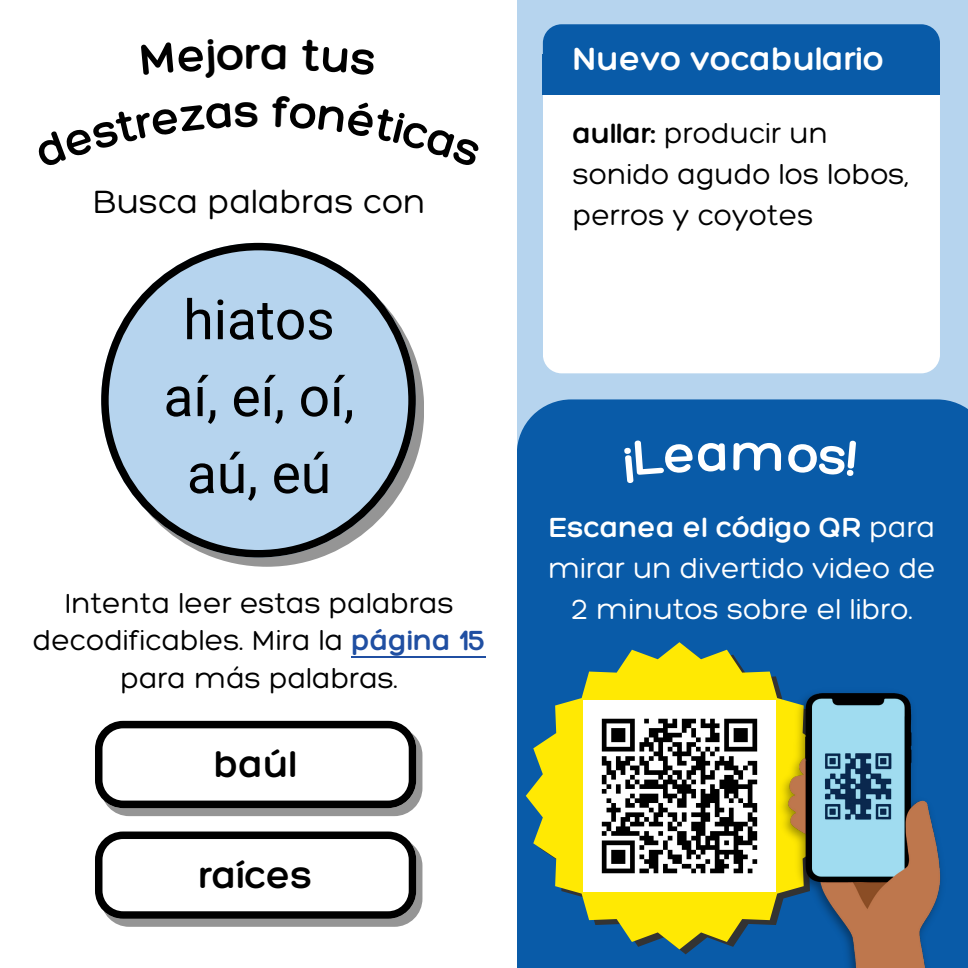
<style>
.page{position:relative;width:968px;height:968px;background:#fff}
.page>*{position:absolute;margin:0;border:0;box-sizing:border-box;transform-origin:0 0}
.t1{font:55px/76.8px "Roboto";color:#000;text-align:center}
.t2{font:300 47.5px "Hero";color:#000}
.t3{font:300 40px "Hero";color:#000}
.t4{font:300 35px "Hero";color:#000}
.t5{font:300 35px "Hero";color:#fff}
.t6{font:300 30px/41.2px "Hero";color:#000;text-align:center}
.t7{font:300 30px/41.2px "Hero";color:#fff;text-align:center}
.s1{color:#204fa2}
.s2{font-style:inherit}
</style>
<div class="page">
<div style="left:517px;top:0;width:451px;height:968px;background:#b6d4ee"></div>
<div style="left:101px;top:837px;width:321px;height:89px;background:#959595;border-radius:28px"></div>
<svg style="left:95px;top:831px;width:321px;height:87px;background:#cdcdcd"></svg>
<div style="left:101px;top:727px;width:321px;height:89px;background:#959595;border-radius:28px"></div>
<div style="left:543px;top:59px;width:396px;height:314px;background:#fff;border-radius:19px"></div>
<hr style="left:351px;top:656px;width:135px;height:1px;background:#204fa2">
<svg style="left:101px;top:243px;width:315px;height:314px"></svg>
<svg style="left:95px;top:720px;width:321px;height:88px;background:#cbcbcb"></svg>
<div style="left:543px;top:24px;width:396px;height:64px;background:#095ba8;border-radius:19px"></div>
<div style="left:543px;top:55px;width:397px;height:40px;background:#095ba8"></div>
<div style="left:517px;top:399px;width:451px;height:569px;background:#095ba8"></div>
<svg style="left:526px;top:642px;width:307px;height:307px;background:#8ca54e"></svg>
<img style="left:583px;top:700px;width:190px;height:191px">
<img style="left:773px;top:683px;width:176px;height:285px">
<div style="left:624px;top:438px;width:101px;height:45px;background:#095ba8"></div>
<svg style="left:733px;top:442px;width:48px;height:29px"></svg>
<div style="left:787px;top:440px;width:69px;height:36px;background:#095ba8"></div>
<h2 class="t2" style="left:245px;top:24px;width:17px">r</h2>
<h2 class="t5" style="left:573px;top:37px;width:312px">Nuevo vocabulario</h2>
<p class="t4" style="left:93px;top:180px;width:334px">Busca palabras con</p>
<p class="t1" style="left:163px;top:282px;width:192px">hiatos aí, eí, oí, aú, eú</p>
<p class="t6" style="left:33px;top:583px;width:454px;line-height:37.5px">Intenta leer estas palabras decodificables. Mira la <span class="s1">página 15</span></p>
<p class="t6" style="left:120px;top:657px;width:279px">para más palabras.</p>
<p class="t3" style="left:214px;top:739px;width:85px">baúl</p>
<p class="t3" style="left:199px;top:850px;width:115px">raíces</p>
<p class="t6" style="left:573px;top:111px;width:337px;text-align:left"><span class="s2">aullar:</span> producir un sonido agudo los lobos, perros y coyotes</p>
<p class="t7" style="left:548px;top:505px;width:389px"><span class="s2">Escanea el código QR</span> para mirar un divertido video de<br>2 minutos sobre el libro.</p>
</div>
